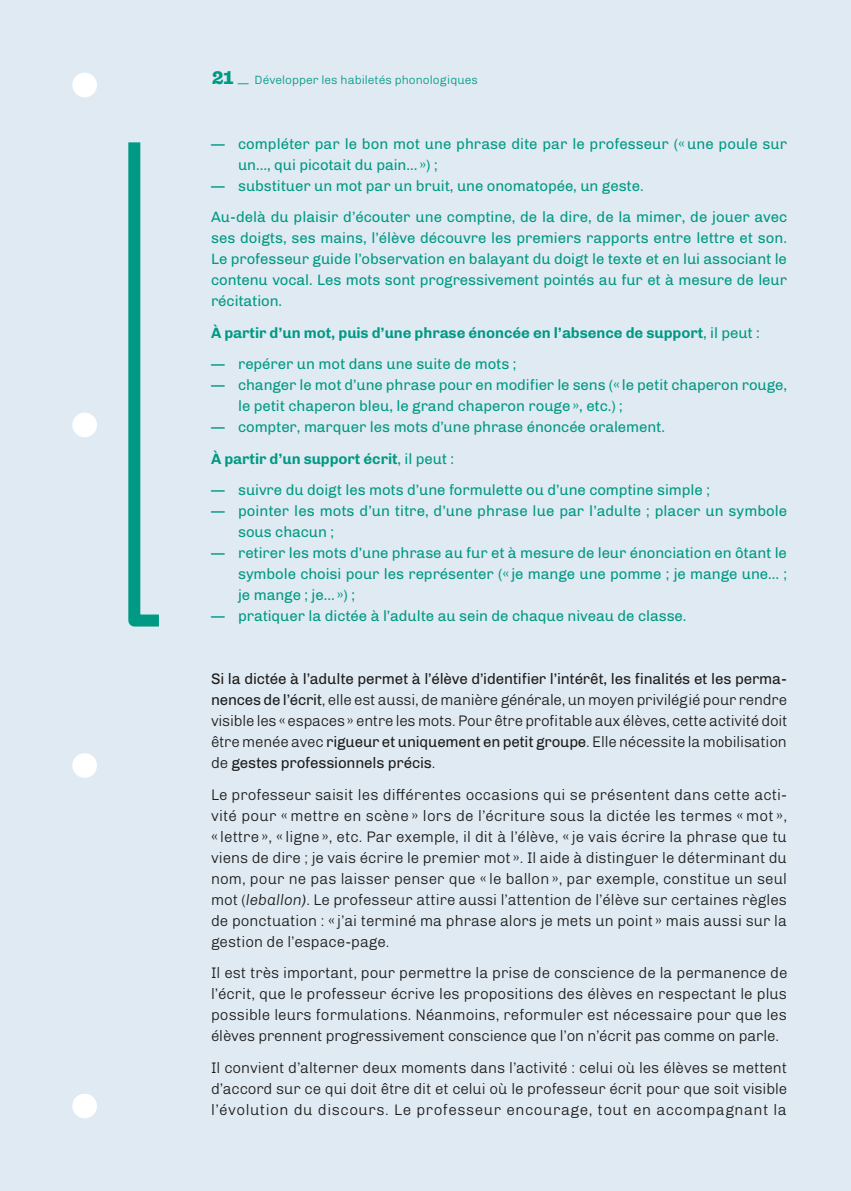
<style>
.page{position:relative;width:851px;height:1191px;background:#fff}
.page>*{position:absolute;margin:0;border:0;box-sizing:border-box;transform-origin:0 0}
.t1{font:300 15.3px/21px "Chivo";letter-spacing:-.005em;color:#1d1d1b;text-align:justify}
.t2{font:15px/21px "Chivo";letter-spacing:-.005em;color:#009983}
.t3{font:700 15px "Chivo";letter-spacing:-.005em;color:#009983}
.t4{font:300 12px "Chivo";color:#009983}
.s1{font-family:"Hernandez Niu";font-weight:800;font-size:18px}
.s2{font-weight:400}
.s3{font-weight:700}
.s4{font-style:italic}
.s5{font-weight:400;font-style:italic}
</style>
<div class="page">
<div style="left:0;top:0;width:850px;height:1191px;background:#e0eaf3"></div>
<svg style="left:128px;top:142px;width:31px;height:485px"></svg>
<div style="left:72px;top:73px;width:25px;height:24px;background:#fff;border-radius:50%"></div>
<div style="left:72px;top:412px;width:25px;height:25px;background:#fff;border-radius:50%"></div>
<div style="left:72px;top:753px;width:25px;height:25px;background:#fff;border-radius:50%"></div>
<div style="left:72px;top:1093px;width:25px;height:25px;background:#fff;border-radius:50%"></div>
<p class="t4" style="left:212px;top:71px;width:267px"><span class="s1">21</span> — Développer les habiletés phonologiques</p>
<p class="t2" style="left:238px;top:132px;width:550px;text-indent:-27px">— compléter par le bon mot une phrase dite par le professeur (« une poule sur un…, qui picotait du pain… ») ;</p>
<p class="t2" style="left:211px;top:169px;width:577px;line-height:31.5px">— substituer un mot par un bruit, une onomatopée, un geste.<br>Au-delà du plaisir d’écouter une comptine, de la dire, de la mimer, de jouer avec</p>
<p class="t2" style="left:211px;top:227px;width:577px;text-align:justify">ses doigts, ses mains, l’élève découvre les premiers rapports entre lettre et son.<br>Le professeur guide l’observation en balayant du doigt le texte et en lui associant le contenu vocal. Les mots sont progressivement pointés au fur et à mesure de leur récitation.</p>
<p class="t3" style="left:211px;top:321px;width:550px">À partir d’un mot, puis d’une phrase énoncée en l’absence de support<span class="s2">, il peut :</span></p>
<p class="t2" style="left:211px;top:353px;width:307px">— repérer un mot dans une suite de mots ;</p>
<p class="t2" style="left:238px;top:374px;width:550px;text-indent:-27px">— changer le mot d’une phrase pour en modifier le sens (« le petit chaperon rouge, le petit chaperon bleu, le grand chaperon rouge », etc.) ;</p>
<p class="t2" style="left:211px;top:410px;width:455px;line-height:31.5px">— compter, marquer les mots d’une phrase énoncée oralement.<br><span class="s3">À partir d’un support écrit</span>, il peut :</p>
<p class="t2" style="left:211px;top:479px;width:500px">— suivre du doigt les mots d’une formulette ou d’une comptine simple ;</p>
<p class="t2" style="left:238px;top:500px;width:550px;text-indent:-27px">— pointer les mots d’un titre, d’une phrase lue par l’adulte ; placer un symbole sous chacun ;</p>
<p class="t2" style="left:238px;top:542px;width:550px;text-align:justify;text-indent:-27px">— retirer les mots d’une phrase au fur et à mesure de leur énonciation en ôtant le symbole choisi pour les représenter (« je mange une pomme ; je mange une… ; je mange ; je… ») ;</p>
<p class="t2" style="left:211px;top:605px;width:477px">— pratiquer la dictée à l’adulte au sein de chaque niveau de classe.</p>
<p class="t1" style="left:211px;top:667px;width:578px"><span class="s2">Si la dictée à l’adulte permet à l’élève d’identifier l’intérêt, les finalités et les perma&shy;nences de l’écrit</span>, elle est aussi, de manière générale, un moyen privilégié pour rendre visible les « espaces » entre les mots. Pour être profitable aux élèves, cette activité doit être menée avec <span class="s2">rigueur et uniquement en petit groupe</span>. Elle nécessite la mobilisation de <span class="s2">gestes professionnels précis</span>.</p>
<p class="t1" style="left:211px;top:783px;width:577px">Le professeur saisit les différentes occasions qui se présentent dans cette acti&shy;vité pour « mettre en scène » lors de l’écriture sous la dictée les termes « mot », « lettre », « ligne », etc. Par exemple, il dit à l’élève, « je vais écrire la phrase que tu viens de dire ; je vais écrire le premier mot ». Il aide à distinguer le déterminant du nom, pour ne pas laisser penser que « le ballon », par exemple, constitue un seul mot (<span class="s4">leballon</span><span class="s5">)</span>. Le professeur attire aussi l’attention de l’élève sur certaines règles de ponctuation : « j’ai terminé ma phrase alors je mets un point » mais aussi sur la gestion de l’espace-page.</p>
<p class="t1" style="left:211px;top:961px;width:578px">Il est très important, pour permettre la prise de conscience de la permanence de l’écrit, que le professeur écrive les propositions des élèves en respectant le plus possible leurs formulations. Néanmoins, reformuler est nécessaire pour que les élèves prennent progressivement conscience que l’on n’écrit pas comme on parle.</p>
<p class="t1" style="left:211px;top:1056px;width:577px">Il convient d’alterner deux moments dans l’activité : celui où les élèves se mettent d’accord sur ce qui doit être dit et celui où le professeur écrit pour que soit visible l’évolution du discours. Le professeur encourage, tout en accompagnant la</p>
</div>
